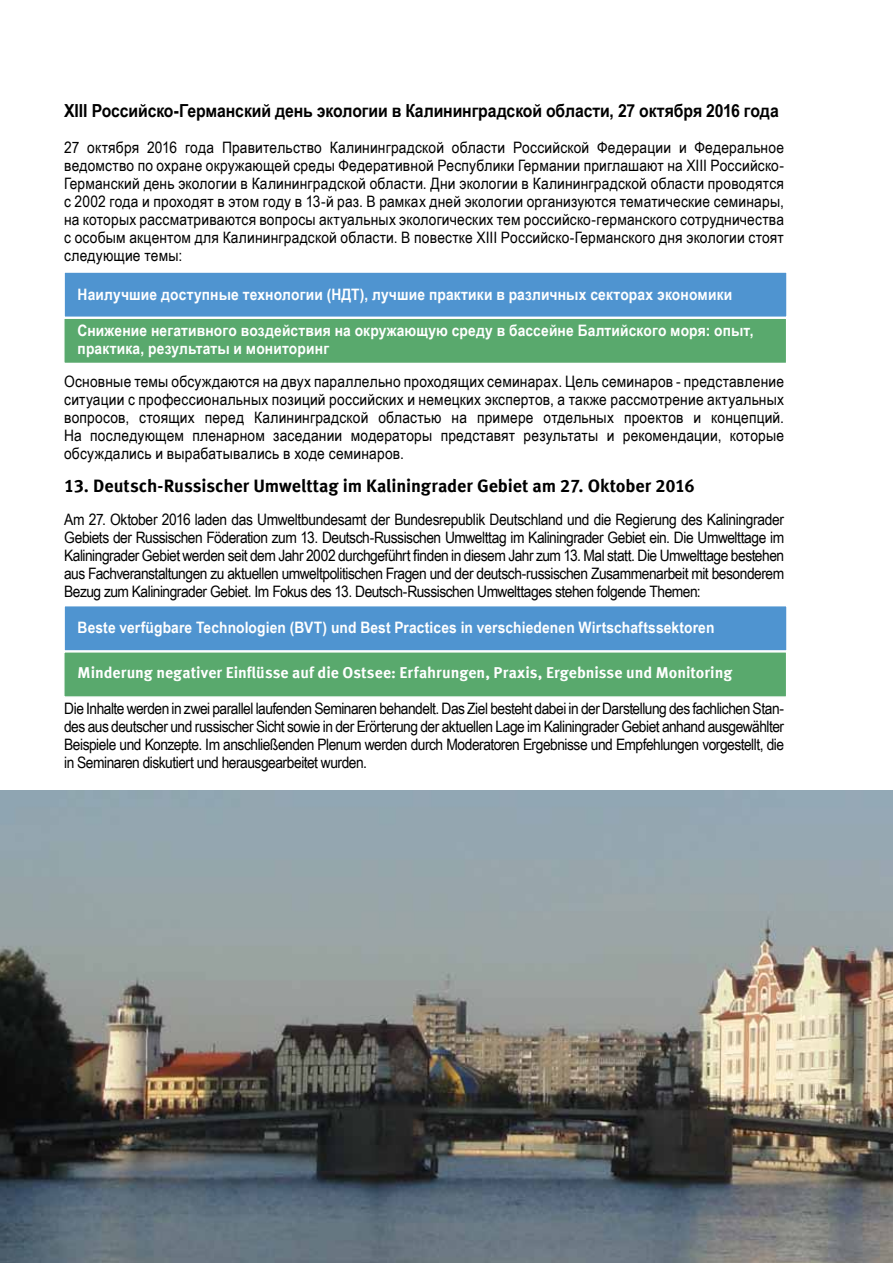
<style>
.page{position:relative;width:893px;height:1263px;background:#fff}
.page>*{position:absolute;margin:0;border:0;box-sizing:border-box;transform-origin:0 0}
.t1{font:700 18px "Arial Narrow";letter-spacing:-.005em;color:#000;scale:1.07 1}
.t2{font:700 18px "Meta Offc";letter-spacing:-.005em;color:#000}
.t3{font:15.75px/18px "Arial Narrow";letter-spacing:-.005em;color:#000;text-align:justify;scale:1.07 1}
.t4{font:700 15.75px/18px "Arial Narrow";letter-spacing:.01em;color:#fff;scale:1.07 1}
.t5{font:700 15.75px "Meta Offc";color:#fff}
</style>
<div class="page">
<img style="left:0;top:790px;width:893px;height:473px">
<div style="left:63px;top:271px;width:725px;height:47px;background:#4f94d0;border:2px solid #fff"></div>
<div style="left:63px;top:605px;width:725px;height:47px;background:#4f94d0;border:2px solid #fff"></div>
<div style="left:63px;top:317px;width:724px;height:47px;background:#59a96d;border:2px solid #fff"></div>
<div style="left:63px;top:651px;width:724px;height:47px;background:#59a96d;border:2px solid #fff"></div>
<p class="t1" style="left:64px;top:97px;width:669px">XIII Российско-Германский дeнь экологии в Калининградской области, 27 октября 2016 года</p>
<p class="t3" style="left:64px;top:138px;width:674px">27 октября 2016 года Правительство Калининградской области Российской Федерации и Федеральное ведомство по охране окружающей среды Федеративной Республики Германии приглашают на XIII Российско-Германский дeнь экологии в Калининградской области. Дни экологии в Калининградской области проводятся с 2002 года и проходят в этом году в 13-й раз. В рамках дней экологии организуются тематические семинары, на которых рассматриваются вопросы актуальных экологических тем российско-германского сотрудничества с особым акцентом для Калининградской области. В повестке XIII Российско-Германского дня экологии стоят следующие темы:</p>
<p class="t4" style="left:78px;top:285px;width:613px">Наилучшие доступные технологии (НДТ), лучшие практики в различных секторах экономики</p>
<p class="t4" style="left:78px;top:321px;width:633px">Снижение негативного воздействия на окружающую среду в бассейне Балтийского моря: опыт, практика, результаты и мониторинг</p>
<p class="t3" style="left:64px;top:372px;width:674px">Основные темы обсуждаются на двух параллельно проходящих семинарах. Цель семинаров - представление ситуации с профессиональных позиций российских и немецких экспертов, а также рассмотрение актуальных вопросов, стоящих перед Калининградской областью на примере отдельных проектов и концепций.<br>На последующем пленарном заседании модераторы представят результаты и рекомендации, которые обсуждались и вырабатывались в ходе семинаров.</p>
<p class="t2" style="left:64px;top:475px;width:632px">13. Deutsch-Russischer Umwelttag im Kaliningrader Gebiet am 27. Oktober 2016</p>
<p class="t3" style="left:64px;top:510px;width:674px">Am 27. Oktober 2016 laden das Umweltbundesamt der Bundesrepublik Deutschland und die Regierung des Kaliningrader Gebiets der Russischen Föderation zum 13. Deutsch-Russischen Umwelttag im Kaliningrader Gebiet ein. Die Umwelttage im Kaliningrader Gebiet werden seit dem Jahr 2002 durchgeführt finden in diesem Jahr zum 13. Mal statt. Die Umwelttage bestehen aus Fachveranstaltungen zu aktuellen umweltpolitischen Fragen und der deutsch-russischen Zusammenarbeit mit besonderem Bezug zum Kaliningrader Gebiet. Im Fokus des 13. Deutsch-Russischen Umwelttages stehen folgende Themen:</p>
<p class="t4" style="left:78px;top:618px;width:597px">Beste verfügbare Technologien (BVT) und Best Practices in verschiedenen Wirtschaftssektoren</p>
<p class="t5" style="left:78px;top:663px;width:656px">Minderung negativer Einflüsse auf die Ostsee: Erfahrungen, Praxis, Ergebnisse und Monitoring</p>
<p class="t3" style="left:64px;top:699px;width:674px">Die Inhalte werden in zwei parallel laufenden Seminaren behandelt. Das Ziel besteht dabei in der Darstellung des fachlichen Stan&shy;des aus deutscher und russischer Sicht sowie in der Erörterung der aktuellen Lage im Kaliningrader Gebiet anhand ausgewählter Beispiele und Konzepte. Im anschließenden Plenum werden durch Moderatoren Ergebnisse und Empfehlungen vorgestellt, die in Seminaren diskutiert und herausgearbeitet wurden.</p>
</div>
